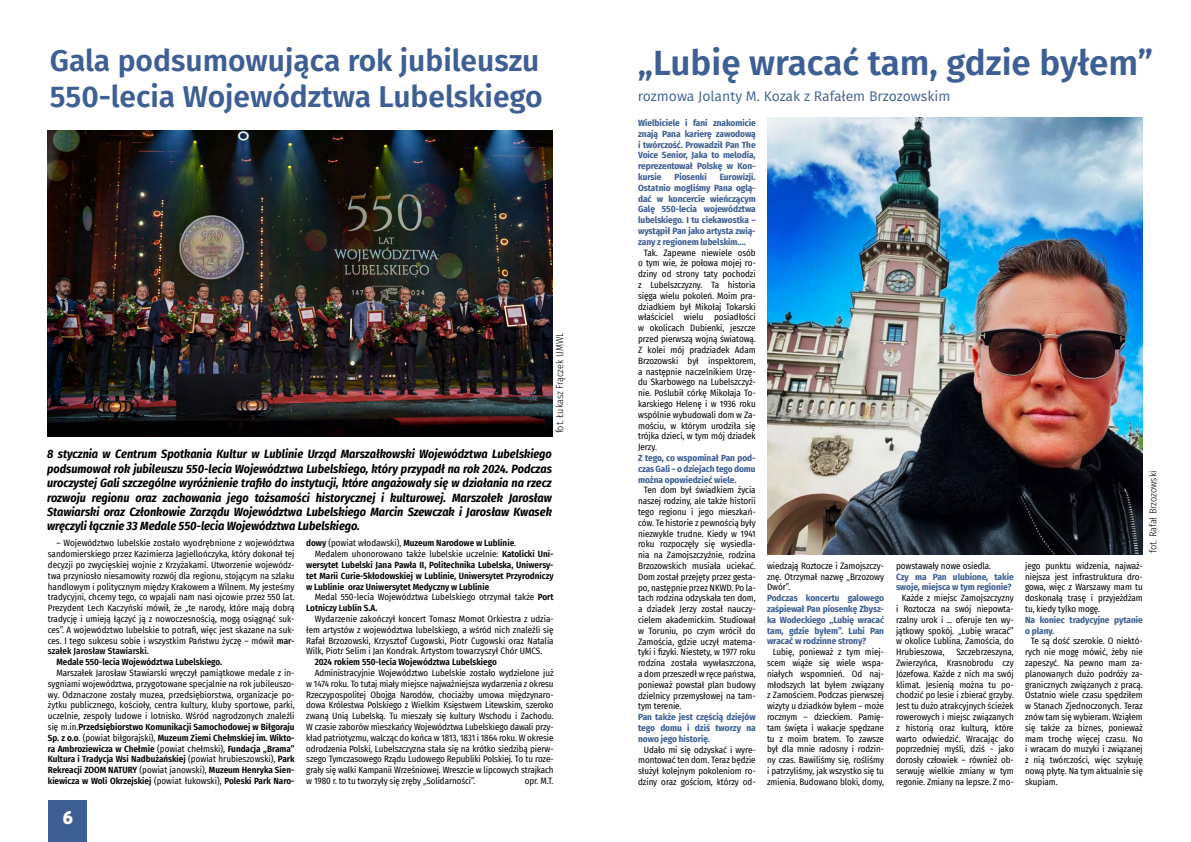
<style>
.page{position:relative;width:1191px;height:842px;background:#fff}
.page>*{position:absolute;margin:0;border:0;box-sizing:border-box;transform-origin:0 0}
.t1{font:600 35px "Fira Sans";color:#3e5f93}
.t2{font:600 30px/36px "Fira Sans";color:#3e5f93}
.t3{font:18px "Aller Display";color:#fff}
.t4{font:14px "Fira Sans";letter-spacing:-.005em;color:#3e5f93}
.t5{font:italic 700 12px/14.4px "Fira Sans Condensed";color:#000;text-align:justify}
.t6{font:300 10px "Fira Sans Condensed";color:#000}
.t7{font:9px/10.8px "Fira Sans Condensed";letter-spacing:-.005em;color:#000;text-align:justify}
.t8{font:700 9px/10.8px "Fira Sans Condensed";letter-spacing:-.005em;color:#3e5f93;text-align:justify}
.t9{font:600 9px "Fira Sans Condensed";color:#000}
.s1{font-weight:500}
.s2{font-weight:600}
.s3{font-weight:400}
</style>
<div class="page">
<div style="left:48px;top:800px;width:39px;height:42px;background:#3e5f93"></div>
<img style="left:767px;top:118px;width:375px;height:437px">
<img style="left:48px;top:130px;width:505px;height:307px">
<h2 class="t2" style="left:50px;top:40px;width:494px">Gala podsumowująca rok jubileuszu<br>550-lecia Województwa Lubelskiego</h2>
<h1 class="t1" style="left:638px;top:34px;width:517px">„Lubię wracać tam, gdzie byłem”</h1>
<h3 class="t4" style="left:638px;top:86px;width:314px">rozmowa Jolanty M. Kozak z Rafałem Brzozowskim</h3>
<p class="t6" style="left:552px;top:433px;width:102px;rotate:-90deg">fot. Łukasz Frączek UMWL</p>
<p class="t5" style="left:47px;top:446px;width:506px">8 stycznia w Centrum Spotkania Kultur w Lublinie Urząd Marszałkowski Województwa Lubelskiego podsumował rok jubileuszu 550-lecia Województwa Lubelskiego, który przypadł na rok 2024. Podczas uroczystej Gali szczególne wyróżnienie trafiło do instytucji, które angażowały się w działania na rzecz rozwoju regionu oraz zachowania jego tożsamości historycznej i kulturowej. Marszałek Jarosław Stawiarski oraz Członkowie Zarządu Województwa Lubelskiego Marcin Szewczak i Jarosław Kwasek wręczyli łącznie 33 Medale 550-lecia Województwa Lubelskiego.</p>
<p class="t7" style="left:48px;top:538px;width:248px;text-indent:9px">– Województwo lubelskie zostało wyodrębnione z województwa sandomierskiego przez Kazimierza Jagiellończyka, który dokonał tej decyzji po zwycięskiej wojnie z Krzyżakami. Utworzenie wojewódz&shy;twa przyniosło niesamowity rozwój dla regionu, stojącym na szlaku handlowym i politycznym między Krakowem a Wilnem. My jesteśmy tradycyjni, chcemy tego, co wpajali nam nasi ojcowie przez 550 lat.<br>Prezydent Lech Kaczyński mówił, że „te narody, które mają dobrą tradycję i umieją łączyć ją z nowoczesnością, mogą osiągnąć suk&shy;ces”. A województwo lubelskie to potrafi, więc jest skazane na suk&shy;ces. I tego sukcesu sobie i wszystkim Państwu życzę – mówił <span class="s1">mar&shy;szałek Jarosław Stawiarski.</span></p>
<p class="t9" style="left:56px;top:655px;width:167px">Medale 550-lecia Województwa Lubelskiego.</p>
<p class="t7" style="left:48px;top:667px;width:248px;text-indent:9px">Marszałek Jarosław Stawiarski wręczył pamiątkowe medale z in&shy;sygniami województwa, przygotowane specjalnie na rok jubileuszo&shy;wy. Odznaczone zostały muzea, przedsiębiorstwa, organizacje po&shy;żytku publicznego, kościoły, centra kultury, kluby sportowe, parki, uczelnie, zespoły ludowe i lotnisko. Wśród nagrodzonych znaleźli się m.in.<span class="s2">Przedsiębiorstwo Komunikacji Samochodowej w Biłgoraju Sp. z o.o</span>. (powiat biłgorajski), <span class="s2">Muzeum Ziemi Chełmskiej im. Wikto&shy;ra Ambroziewicza w Chełmie</span> (powiat chełmski), <span class="s2">Fundacja „Brama” Kultura i Tradycja Wsi Nadbużańskiej</span> (powiat hrubieszowski), <span class="s2">Park Rekreacji ZOOM NATURY</span> (powiat janowski), <span class="s2">Muzeum Henryka Sien&shy;kiewicza w Woli Okrzejskiej</span> (powiat łukowski), <span class="s2">Poleski Park Naro-</span></p>
<h3 class="t3" style="left:62px;top:806px;width:12px">6</h3>
<p class="t9" style="left:306px;top:536px;width:211px">dowy <span class="s3">(powiat włodawski),</span> Muzeum Narodowe w Lublinie<span class="s3">.</span></p>
<p class="t7" style="left:315px;top:548px;width:240px">Medalem uhonorowano także lubelskie uczelnie: <span class="s2">Katolicki Uni-</span></p>
<p class="t9" style="left:306px;top:557px;width:249px">wersytet Lubelski Jana Pawła II, Politechnika Lubelska, Uniwersy-</p>
<p class="t9" style="left:306px;top:568px;width:249px">tet Marii Curie-Skłodowskiej w Lublinie, Uniwersytet Przyrodniczy</p>
<p class="t9" style="left:306px;top:579px;width:184px">w Lublinie oraz Uniwersytet Medyczny w Lublinie</p>
<p class="t7" style="left:315px;top:592px;width:240px">Medal 550-lecia Województwa Lubelskiego otrzymał także <span class="s2">Port</span></p>
<p class="t9" style="left:306px;top:601px;width:73px">Lotniczy Lublin S.A.</p>
<p class="t7" style="left:306px;top:613px;width:249px;text-indent:9px">Wydarzenie zakończył koncert Tomasz Momot Orkiestra z udzia&shy;łem artystów z województwa lubelskiego, a wśród nich znaleźli się Rafał Brzozowski, Krzysztof Cugowski, Piotr Cugowski oraz Natalia Wilk, Piotr Selim i Jan Kondrak. Artystom towarzyszył Chór UMCS.</p>
<p class="t9" style="left:315px;top:655px;width:184px">2024 rokiem 550-lecia Województwa Lubelskiego</p>
<p class="t7" style="left:306px;top:667px;width:249px;text-indent:9px">Administracyjnie Województwo Lubelskie zostało wydzielone już w 1474 roku. To tutaj miały miejsce najważniejsza wydarzenia z okresu Rzeczypospolitej Obojga Narodów, chociażby umowa międzynaro&shy;dowa Królestwa Polskiego z Wielkim Księstwem Litewskim, szeroko zwaną Unią Lubelską. Tu mieszały się kultury Wschodu i Zachodu.<br>W czasie zaborów mieszkańcy Województwa Lubelskiego dawali przy&shy;kład patriotyzmu, walcząc do końca w 1813, 1831 i 1864 roku. W okresie odrodzenia Polski, Lubelszczyzna stała się na krótko siedzibą pierw&shy;szego Tymczasowego Rządu Ludowego Republiki Polskiej. To tu roze&shy;grały się walki Kampanii Wrześniowej. Wreszcie w lipcowych strajkach w 1980 r. to tu tworzyły się zręby „Solidarności”.</p>
<p class="t7" style="left:524px;top:775px;width:30px">opr. M.T.</p>
<p class="t8" style="left:638px;top:117px;width:119px">Wielbiciele i fani znakomicie znają Pana karierę zawodową i twórczość. Prowadził Pan The Voice Senior, Jaka to melodia, reprezentował Polskę w Kon&shy;kursie</p>
<p class="t8" style="left:638px;top:171px;width:119px;text-indent:82px">Eurowizji.<br>Ostatnio mogliśmy Pana oglą&shy;dać w koncercie wieńczącym Galę 550-lecia województwa lubelskiego. I tu ciekawostka – wystąpił Pan jako artysta zwią&shy;zany z regionem lubelskim....</p>
<p class="t7" style="left:638px;top:247px;width:119px;text-indent:6px">Tak. Zapewne niewiele osób o tym wie, że połowa mojej ro&shy;dziny od strony taty pochodzi z Lubelszczyzny. Ta historia sięga wielu pokoleń. Moim pra&shy;dziadkiem był Mikołaj Tokarski właściciel wielu posiadłości w okolicach Dubienki, jeszcze przed pierwszą wojną światową.<br>Z kolei mój pradziadek Adam Brzozowski był inspektorem, a następnie naczelnikiem Urzę&shy;du Skarbowego na Lubelszczyź&shy;nie. Poślubił córkę Mikołaja To&shy;karskiego Helenę i w 1936 roku wspólnie wybudowali dom w Za&shy;mościu, w którym urodziła się trójka dzieci, w tym mój dziadek Jerzy.</p>
<p class="t8" style="left:638px;top:452px;width:119px">Z tego, co wspominał Pan pod&shy;czas Gali – o dziejach tego domu można opowiedzieć wiele.</p>
<p class="t7" style="left:638px;top:484px;width:119px;text-indent:6px">Ten dom był świadkiem życia naszej rodziny, ale także historii tego regionu i jego mieszkań&shy;ców. Te historie z pewnością były niezwykle trudne. Kiedy w 1941 roku rozpoczęły się wysiedla&shy;nia na Zamojszczyźnie, rodzina Brzozowskich musiała uciekać.<br>Dom został przejęty przez gesta&shy;po, następnie przez NKWD. Po la&shy;tach rodzina odzyskała ten dom, a dziadek Jerzy został nauczy&shy;cielem akademickim. Studiował w Toruniu, po czym wrócił do Zamościa, gdzie uczył matema&shy;tyki i fizyki. Niestety, w 1977 roku rodzina została wywłaszczona, a dom przeszedł w ręce państwa, ponieważ powstał plan budowy dzielnicy przemysłowej na tam&shy;tym terenie.</p>
<p class="t8" style="left:638px;top:711px;width:119px">Pan także jest częścią dziejów tego domu i dziś tworzy na nowo jego historię.</p>
<p class="t7" style="left:638px;top:744px;width:119px;text-indent:6px">Udało mi się odzyskać i wyre&shy;montować ten dom. Teraz będzie służył kolejnym pokoleniom ro&shy;dziny oraz gościom, którzy od-</p>
<p class="t8" style="left:674px;top:171px;width:34px">Piosenki</p>
<p class="t7" style="left:767px;top:560px;width:118px">wiedzają Roztocze i Zamojszczy&shy;znę. Otrzymał nazwę „Brzozowy Dwór”.</p>
<p class="t8" style="left:767px;top:592px;width:118px">Podczas koncertu galowego zaśpiewał Pan piosenkę Zbysz&shy;ka Wodeckiego „Lubię wracać tam, gdzie byłem”. Lubi Pan wracać w rodzinne strony?</p>
<p class="t7" style="left:767px;top:646px;width:118px;text-indent:6px">Lubię, ponieważ z tym miej&shy;scem wiąże się wiele wspa&shy;niałych wspomnień. Od naj&shy;młodszych lat byłem związany z Zamościem. Podczas pierwszej wizyty u dziadków byłem – może rocznym – dzieckiem. Pamię&shy;tam święta i wakacje spędzane tu z moim bratem. To zawsze był dla mnie radosny i rodzin&shy;ny czas. Bawiliśmy się, rośliśmy i patrzyliśmy, jak wszystko się tu zmienia. Budowano bloki, domy,</p>
<p class="t7" style="left:896px;top:560px;width:97px">powstawały nowe osiedla.</p>
<p class="t8" style="left:896px;top:570px;width:119px">Czy ma Pan ulubione, takie swoje, miejsca w tym regionie?</p>
<p class="t7" style="left:896px;top:592px;width:119px;text-indent:6px">Każde z miejsc Zamojszczyzny i Roztocza na swój niepowta&shy;rzalny urok i ... oferuje ten wy&shy;jątkowy spokój. „Lubię wracać” w okolice Lublina, Zamościa, do Hrubieszowa,</p>
<p class="t7" style="left:896px;top:646px;width:119px;text-indent:60px">Szczebrzeszyna, Zwierzyńca, Krasnobrodu czy Józefowa. Każde z nich ma swój klimat. Jesienią można tu po&shy;chodzić po lesie i zbierać grzyby.<br>Jest tu dużo atrakcyjnych ścieżek rowerowych i miejsc związanych z historią oraz kulturą, które warto odwiedzić. Wracając do poprzedniej myśli, dziś - jako dorosły człowiek – również ob&shy;serwuję wielkie zmiany w tym regonie. Zmiany na lepsze. Z mo-</p>
<p class="t6" style="left:1145px;top:553px;width:84px;rotate:-90deg">fot. Rafał Brzozowski</p>
<p class="t7" style="left:1025px;top:560px;width:119px">jego punktu widzenia, najważ&shy;niejsza jest infrastruktura dro&shy;gowa, więc z Warszawy mam tu doskonałą trasę i przyjeżdżam tu, kiedy tylko mogę.</p>
<p class="t8" style="left:1025px;top:614px;width:119px">Na koniec tradycyjne pytanie o plany.</p>
<p class="t7" style="left:1025px;top:636px;width:119px;text-indent:6px">Te są dość szerokie. O niektó&shy;rych nie mogę mówić, żeby nie zapeszyć. Na pewno mam za&shy;planowanych dużo podróży za&shy;granicznych związanych z pracą.<br>Ostatnio wiele czasu spędziłem w Stanach Zjednoczonych. Teraz znów tam się wybieram. Wziąłem się także za biznes, ponieważ mam trochę więcej czasu. No i wracam do muzyki i związanej z nią twórczości, więc szykuję nową płytę. Na tym aktualnie się skupiam.</p>
</div>
